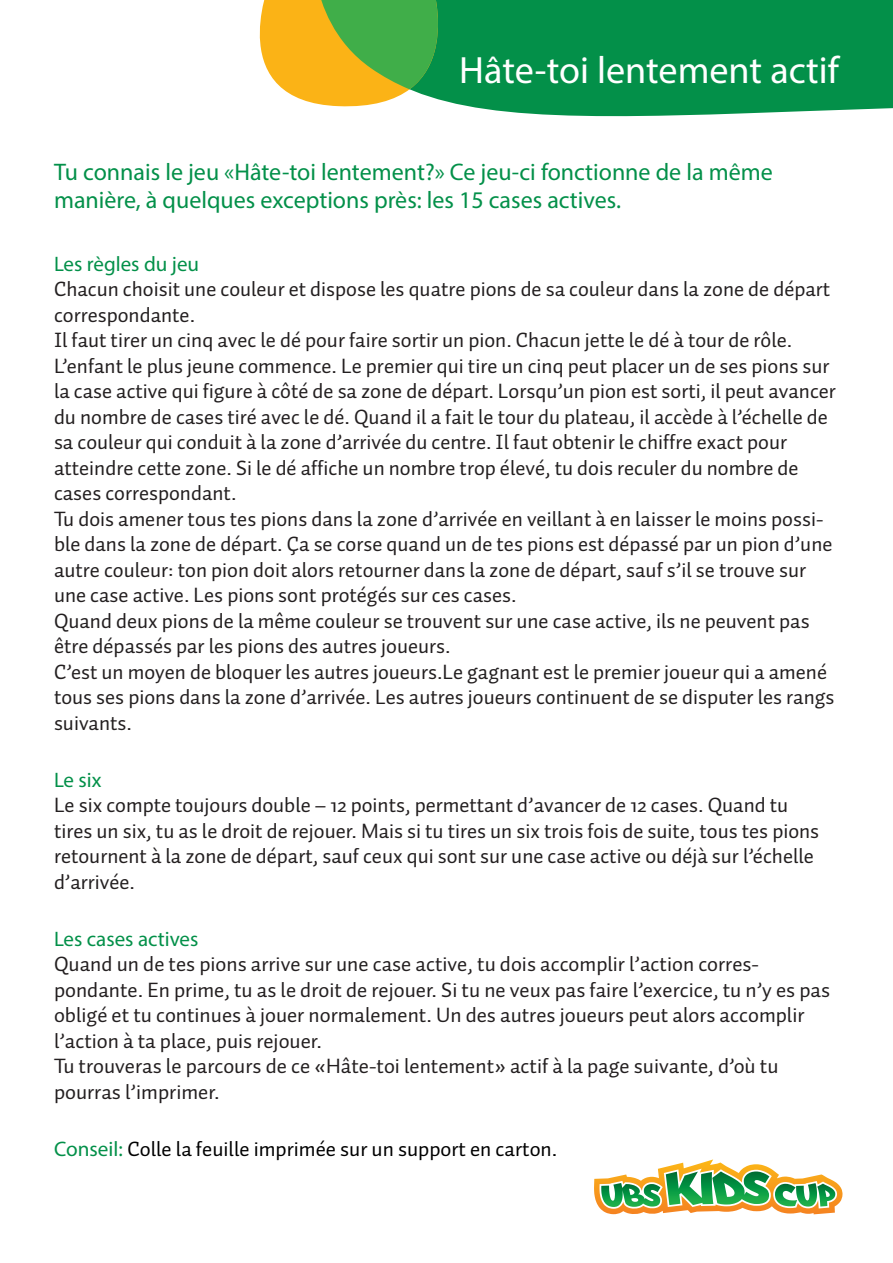
<style>
.page{position:relative;width:893px;height:1263px;background:#fff}
.page>*{position:absolute;margin:0;border:0;box-sizing:border-box;transform-origin:0 0}
.t1{font:38.1px "Myriad Pro";color:#fff}
.t2{font:24px/28.5px "Myriad Pro";color:#039049}
.t3{font:21px/25.5px "Auto Pro";color:#231f20}
.t4{font:21px "Auto Pro";color:#000}
.t5{font:21px "Myriad Pro";color:#039049}
.s1{font-family:"Myriad Pro";color:#039049}
</style>
<div class="page">
<svg style="left:594px;top:1159px;width:249px;height:55px"></svg>
<div style="left:474px;top:0;width:419px;height:117px;background:#039049"></div>
<svg style="left:259px;top:0;width:215px;height:108px;background:#94b348"></svg>
<h1 class="t1" style="left:459px;top:46px;width:381px">Hâte-toi lentement actif</h1>
<p class="t2" style="left:54px;top:157px;width:720px">Tu connais le jeu «Hâte-toi lentement?» Ce jeu-ci fonctionne de la même manière, à quelques exceptions près: les 15 cases actives.</p>
<p class="t5" style="left:54px;top:251px;width:147px">Les règles du jeu</p>
<p class="t3" style="left:54px;top:276px;width:783px">Chacun choisit une couleur et dispose les quatre pions de sa couleur dans la zone de départ correspondante.<br>Il faut tirer un cinq avec le dé pour faire sortir un pion. Chacun jette le dé à tour de rôle.<br>L’enfant le plus jeune commence. Le premier qui tire un cinq peut placer un de ses pions sur la case active qui figure à côté de sa zone de départ. Lorsqu’un pion est sorti, il peut avancer du nombre de cases tiré avec le dé. Quand il a fait le tour du plateau, il accède à l’échelle de sa couleur qui conduit à la zone d’arrivée du centre. Il faut obtenir le chiffre exact pour atteindre cette zone. Si le dé affiche un nombre trop élevé, tu dois reculer du nombre de cases correspondant.<br>Tu dois amener tous tes pions dans la zone d’arrivée en veillant à en laisser le moins possi&shy;ble dans la zone de départ. Ça se corse quand un de tes pions est dépassé par un pion d’une autre couleur: ton pion doit alors retourner dans la zone de départ, sauf s’il se trouve sur une case active. Les pions sont protégés sur ces cases.<br>Quand deux pions de la même couleur se trouvent sur une case active, ils ne peuvent pas être dépassés par les pions des autres joueurs.<br>C’est un moyen de bloquer les autres joueurs.Le gagnant est le premier joueur qui a amené tous ses pions dans la zone d’arrivée. Les autres joueurs continuent de se disputer les rangs suivants.</p>
<p class="t5" style="left:54px;top:767px;width:49px">Le six</p>
<p class="t3" style="left:54px;top:792px;width:767px">Le six compte toujours double – 12 points, permettant d’avancer de 12 cases. Quand tu tires un six, tu as le droit de rejouer. Mais si tu tires un six trois fois de suite, tous tes pions retournent à la zone de départ, sauf ceux qui sont sur une case active ou déjà sur l’échelle d’arrivée.</p>
<p class="t5" style="left:54px;top:925px;width:146px">Les cases actives</p>
<p class="t3" style="left:54px;top:951px;width:778px">Quand un de tes pions arrive sur une case active, tu dois accomplir l’action corres&shy;pondante. En prime, tu as le droit de rejouer. Si tu ne veux pas faire l’exercice, tu n’y es pas obligé et tu continues à jouer normalement. Un des autres joueurs peut alors accomplir l’action à ta place, puis rejouer.<br>Tu trouveras le parcours de ce «Hâte-toi lentement» actif à la page suivante, d’où tu pourras l’imprimer.</p>
<p class="t4" style="left:54px;top:1134px;width:505px"><span class="s1">Conseil:</span> Colle la feuille imprimée sur un support en carton.</p>
</div>
